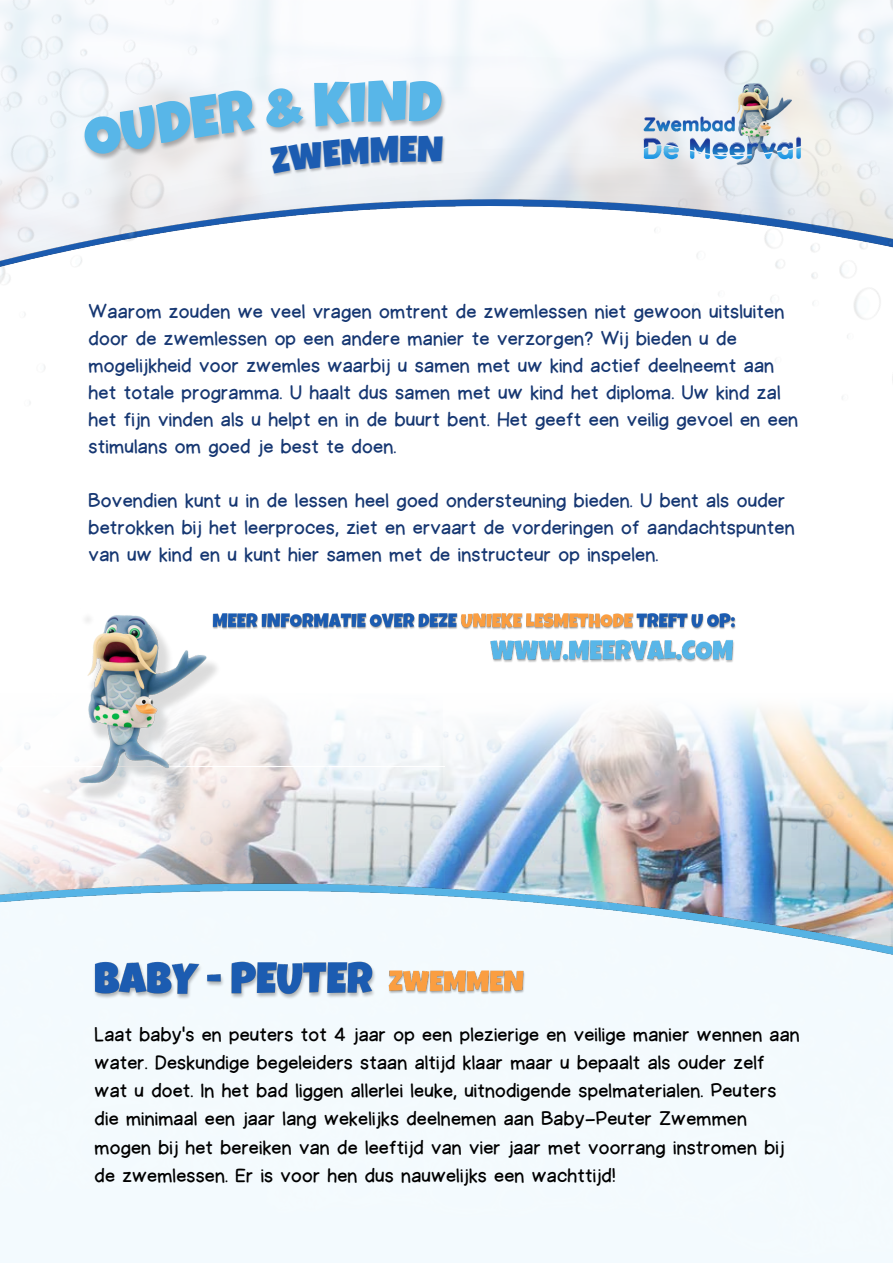
<style>
.page{position:relative;width:893px;height:1264px;background:#fff}
.page>*{position:absolute;margin:0;border:0;box-sizing:border-box;transform-origin:0 0}
.t1{font:58.2px "Luckiest Guy";color:#58b6e8}
.t2{font:20.1px/27px "Halley";letter-spacing:.01em;color:#163772}
.t3{font:19.95px/28px "Halley";letter-spacing:.01em;color:#000}
</style>
<div class="page">
<img style="left:282px;top:97px;width:302px;height:120px">
<img style="left:584px;top:0;width:308px;height:399px">
<img style="left:634px;top:75px;width:175px;height:97px">
<img style="left:0;top:0;width:282px;height:404px">
<img style="left:0;top:719px;width:892px;height:543px">
<img style="left:78px;top:615px;width:144px;height:188px">
<img style="left:72px;top:64px;width:387px;height:124px">
<div style="left:265px;top:129px;width:186px;height:64px;background:#eff3f6"></div>
<img style="left:91px;top:958px;width:288px;height:55px">
<img style="left:386px;top:968px;width:141px;height:37px">
<img style="left:210px;top:612px;width:526px;height:26px">
<img style="left:490px;top:639px;width:244px;height:24px">
<svg style="left:81px;top:88px;width:174px;height:69px"></svg>
<svg style="left:263px;top:86px;width:41px;height:42px"></svg>
<svg style="left:313px;top:79px;width:94px;height:47px"></svg>
<svg style="left:270px;top:135px;width:172px;height:38px"></svg>
<p class="t1" style="left:407px;top:80px;width:35px">D</p>
<p class="t2" style="left:89px;top:298px;width:711px">Waarom zouden we veel vragen omtrent de zwemlessen niet gewoon uitsluiten door de zwemlessen op een andere manier te verzorgen? Wij bieden u de mogelijkheid voor zwemles waarbij u samen met uw kind actief deelneemt aan het totale programma. U haalt dus samen met uw kind het diploma. Uw kind zal het fijn vinden als u helpt en in de buurt bent. Het geeft een veilig gevoel en een stimulans om goed je best te doen.</p>
<p class="t2" style="left:89px;top:487px;width:707px">Bovendien kunt u in de lessen heel goed ondersteuning bieden. U bent als ouder betrokken bij het leerproces, ziet en ervaart de vorderingen of aandachtspunten van uw kind en u kunt hier samen met de instructeur op inspelen.</p>
<p class="t3" style="left:95px;top:1021px;width:706px">Laat baby's en peuters tot 4 jaar op een plezierige en veilige manier wennen aan water. Deskundige begeleiders staan altijd klaar maar u bepaalt als ouder zelf wat u doet. In het bad liggen allerlei leuke, uitnodigende spelmaterialen. Peuters die minimaal een jaar lang wekelijks deelnemen aan Baby-Peuter Zwemmen mogen bij het bereiken van de leeftijd van vier jaar met voorrang instromen bij de zwemlessen. Er is voor hen dus nauwelijks een wachttijd!</p>
</div>
